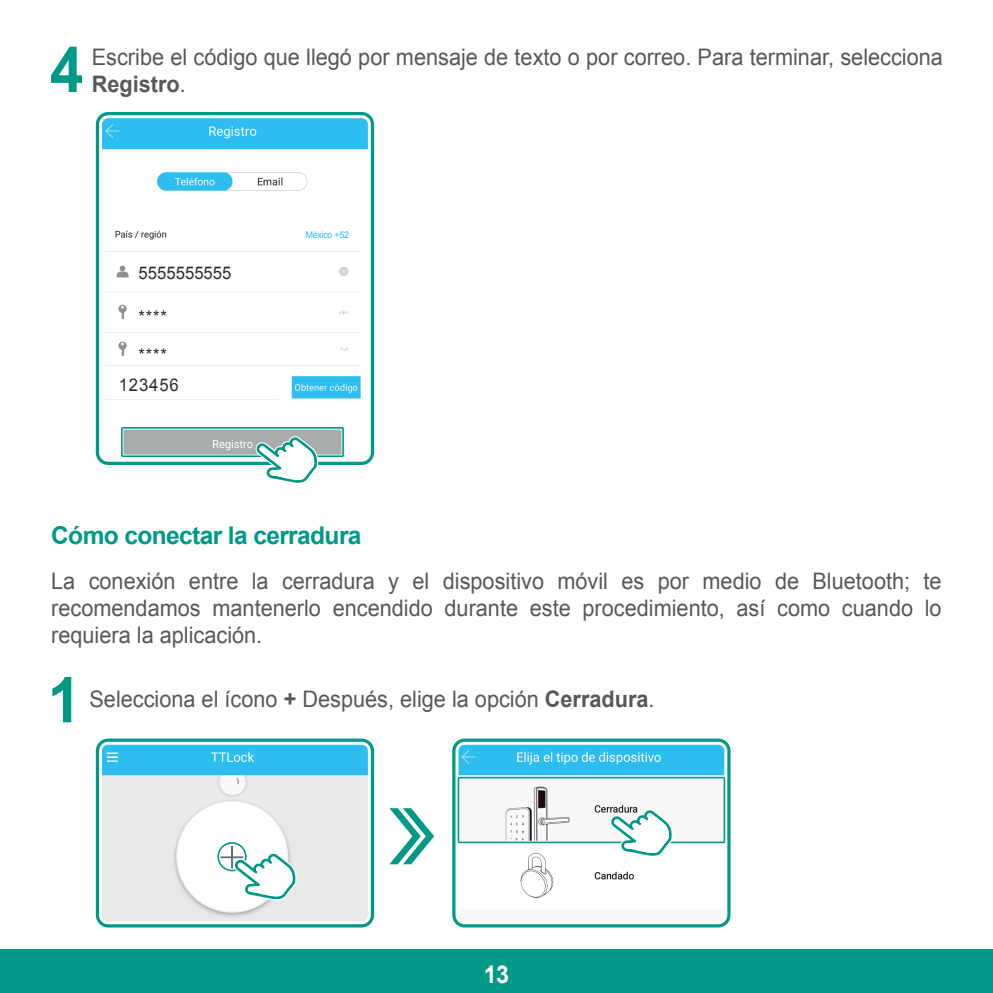
<style>
.page{position:relative;width:993px;height:993px;background:#fff}
.page>*{position:absolute;margin:0;border:0;box-sizing:border-box;transform-origin:0 0}
.t1{font:700 63px "Arial";color:#098;scale:.95 1}
.t2{font:700 24.5px "Arial";letter-spacing:-.025em;color:#098}
.t3{font:700 24.5px "Arial";color:#fff;scale:.95 1}
.t4{font:22.75px/27.3px "Arial";color:#57585a;text-align:justify;scale:.95 1}
.t5{font:700 22.75px "Arial";color:#57585a;scale:.95 1}
.t6{font:17.5px/37.8px "Arial";color:#292d2f;scale:.95 1}
.t7{font:9.1px "Arial";letter-spacing:-.025em;color:#27bdee;scale:.95 1}
.s1{font-weight:400}
.s2{font-weight:700}
</style>
<div class="page">
<div style="left:0;top:949px;width:992px;height:43px;background:#098"></div>
<svg style="left:389px;top:808px;width:45px;height:56px"></svg>
<div style="left:96px;top:112px;width:278px;height:353px;border:3px solid #098;border-radius:11px"></div>
<img style="left:102px;top:118px;width:266px;height:340px">
<div style="left:299px;top:226px;width:55px;height:17px;background:#fff"></div>
<div style="left:96px;top:738px;width:278px;height:189px;border:3px solid #098;border-radius:11px"></div>
<img style="left:102px;top:744px;width:266px;height:176px">
<div style="left:452px;top:738px;width:278px;height:189px;border:3px solid #098;border-radius:11px"></div>
<img style="left:458px;top:744px;width:266px;height:154px">
<div style="left:120px;top:426px;width:224px;height:31px;border:3px solid #fff"></div>
<div style="left:121px;top:427px;width:223px;height:30px;border:2px solid #098"></div>
<svg style="left:253px;top:433px;width:66px;height:50px"></svg>
<div style="left:456px;top:775px;width:269px;height:68px;border:3px solid #fff"></div>
<div style="left:457px;top:776px;width:268px;height:66px;border:2px solid #098"></div>
<svg style="left:607px;top:806px;width:66px;height:92px"></svg>
<div style="left:136px;top:264px;width:106px;height:17px;background:#fff"></div>
<div style="left:136px;top:304px;width:106px;height:17px;background:#fff"></div>
<div style="left:136px;top:339px;width:106px;height:18px;background:#fff"></div>
<div style="left:108px;top:373px;width:107px;height:17px;background:#fff"></div>
<div style="left:217px;top:841px;width:29px;height:30px;border:2px solid #098;border-radius:50%"></div>
<hr style="left:231px;top:845px;width:2px;height:22px;background:#6c6d70">
<svg style="left:220px;top:849px;width:78px;height:79px"></svg>
<h1 class="t1" style="left:50px;top:28px;width:37px">4</h1>
<p class="t4" style="left:92px;top:44px;width:897px">Escribe el código que llegó por mensaje de texto o por correo. Para terminar, selecciona</p>
<p class="t5" style="left:92px;top:69px;width:100px">Registro<span class="s1">.</span></p>
<p class="t6" style="left:139px;top:253px;width:99px">5555555555</p>
<p class="t6" style="left:139px;top:298px;width:31px">**** ****</p>
<p class="t6" style="left:119px;top:366px;width:64px">123456</p>
<p class="t7" style="left:306px;top:228px;width:47px">México +52</p>
<p class="t2" style="left:51px;top:519px;width:312px">Cómo conectar la cerradura</p>
<p class="t4" style="left:51px;top:567px;width:938px">La conexión entre la cerradura y el dispositivo móvil es por medio de Bluetooth; te recomendamos mantenerlo encendido durante este procedimiento, así como cuando lo requiera la aplicación.</p>
<h1 class="t1" style="left:48px;top:658px;width:37px">1</h1>
<p class="t4" style="left:89px;top:685px;width:596px">Selecciona el ícono <span class="s2">+</span> Después, elige la opción <span class="s2">Cerradura</span>.</p>
<p class="t3" style="left:483px;top:957px;width:28px">13</p>
</div>
